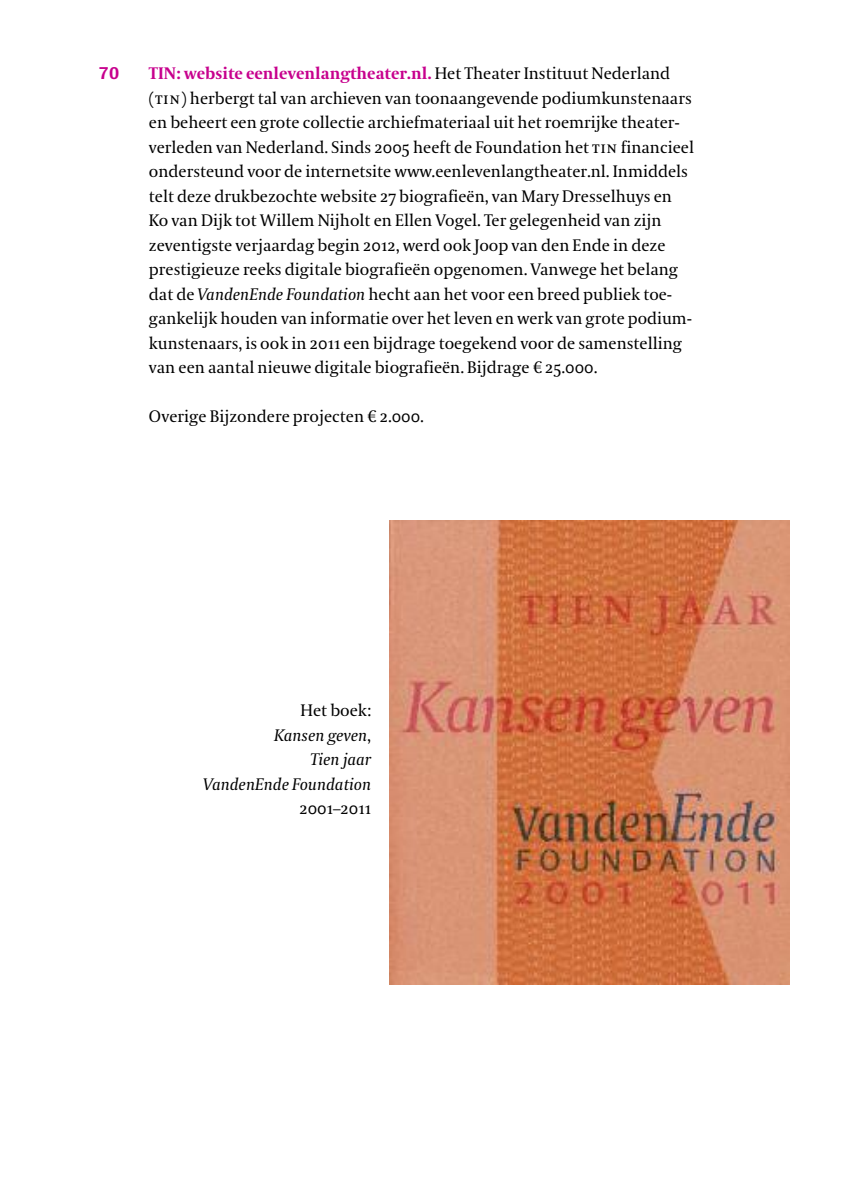
<style>
.page{position:relative;width:844px;height:1191px;background:#fff}
.page>*{position:absolute;margin:0;border:0;box-sizing:border-box;transform-origin:0 0}
.t1{font:16.62px/24.5px "LY Coranto reg SC";color:#000}
.t2{font:16.62px "LY Coranto Bold SC";color:#c7008d}
.t3{font:16.62px/24.5px "LY Coranto Ital SC";color:#000;text-align:right}
.t4{font:700 16.62px "Big Vesta";color:#c7008d}
.s1{font-family:"LY Coranto reg SC";color:#000}
.s2{font-family:"Coranto SC"}
.s3{font-family:"LY Coranto Ital SC"}
.s4{font-family:"LY Coranto reg SC"}
</style>
<div class="page">
<img style="left:389px;top:520px;width:400px;height:464px">
<p class="t4" style="left:99px;top:67px;width:22px">70</p>
<p class="t2" style="left:149px;top:66px;width:522px">TIN: website eenlevenlangtheater.nl. <span class="s1">Het Theater Instituut Nederland</span></p>
<p class="t1" style="left:149px;top:88px;width:546px">(<span class="s2">tin</span>) herbergt tal van archieven van toonaangevende podiumkunstenaars en beheert een grote collectie archiefmateriaal uit het roemrijke theater&shy;verleden van Nederland. Sinds 2005 heeft de Foundation het <span class="s2">tin</span> financieel ondersteund voor de internetsite www.eenlevenlangtheater.nl. Inmiddels telt deze drukbezochte website 27 biografieën, van Mary Dresselhuys en Ko van Dijk tot Willem Nijholt en Ellen Vogel. Ter gelegenheid van zijn zeventigste verjaardag begin 2012, werd ook Joop van den Ende in deze prestigieuze reeks digitale biografieën opgenomen. Vanwege het belang dat de <span class="s3">VandenEnde Foundation</span> hecht aan het voor een breed publiek toe&shy;gankelijk houden van informatie over het leven en werk van grote podium&shy;kunstenaars, is ook in 2011 een bijdrage toegekend voor de samenstelling van een aantal nieuwe digitale biografieën. Bijdrage € 25.000.</p>
<p class="t1" style="left:149px;top:406px;width:276px">Overige Bijzondere projecten € 2.000.</p>
<p class="t1" style="left:300px;top:700px;width:72px">Het boek:</p>
<p class="t3" style="left:203px;top:724px;width:169px">Kansen geven<span class="s4">,<br></span>Tien jaar<br>VandenEnde Foundation</p>
<p class="t1" style="left:299px;top:798px;width:73px">2001–2011</p>
</div>
